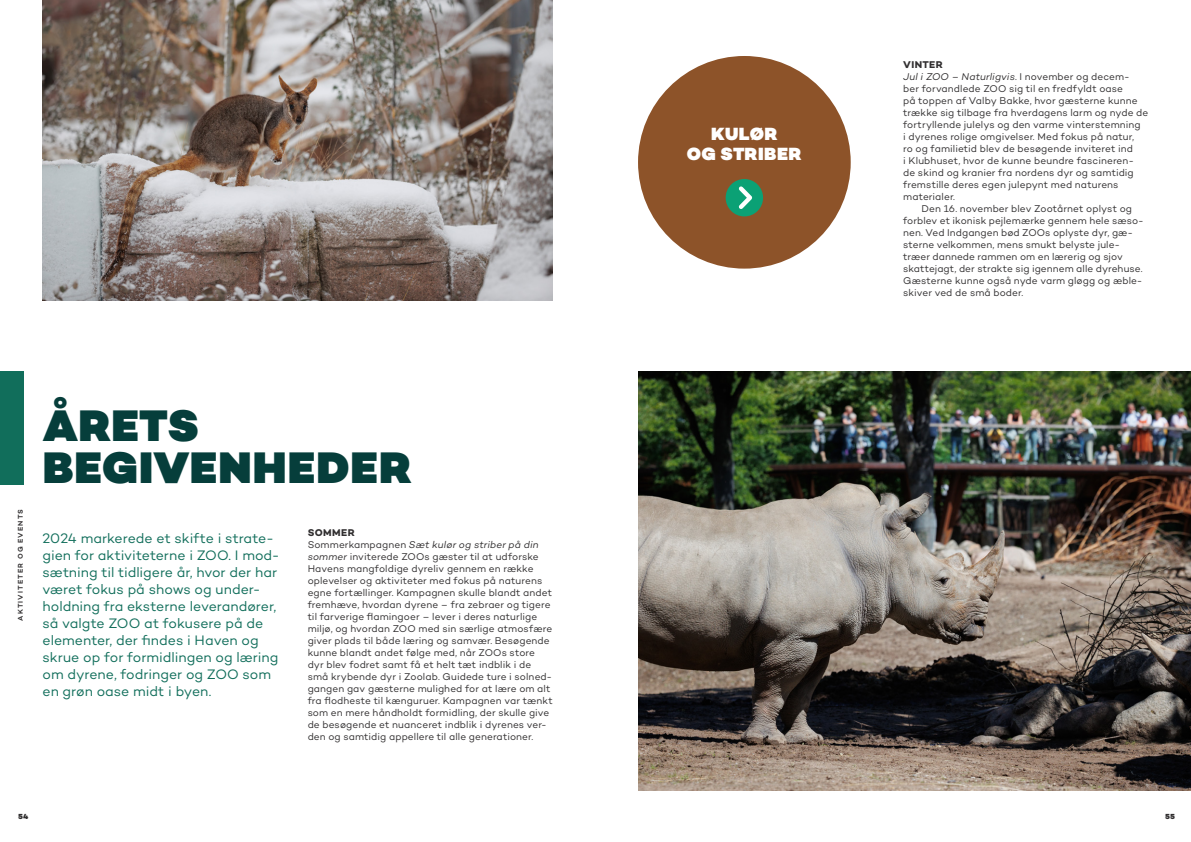
<style>
.page{position:relative;width:1191px;height:842px;background:#fff}
.page>*{position:absolute;margin:0;border:0;box-sizing:border-box;transform-origin:0 0}
.Rubrik_Balck_45_42{font:900 45px "Campton";letter-spacing:.015em;color:#063e3b}
.Rubrik_Balck_45_42-2{font:900 18px/20px "Campton";letter-spacing:.015em;color:#fff;text-align:center}
.Manchet_14_17{font:14px/17px "Campton";color:#116e5b}
.Brød_10_12{font:10px/12px "Campton";letter-spacing:.01em;color:#312f30}
.Brød__indryk_10_12_-_black_95{font:10px/12px "Campton";letter-spacing:.005em;color:#312f30}
.Mellemrubrik_10_12{font:700 10px "Campton";letter-spacing:.04em;color:#312f30}
.t1{font:900 7.5px "Campton";color:#312f30}
.Emnebetegnelse_7pt{font:600 7px "Campton";letter-spacing:.16em;color:#312f30}
.s1{font-style:italic}
</style>
<div class="page">
<img style="left:43px;top:0;width:510px;height:300px">
<img style="left:638px;top:371px;width:553px;height:420px">
<div style="left:0;top:371px;width:23px;height:114px;background:#116e5b"></div>
<div style="left:638px;top:56px;width:212px;height:213px;background:#8d5329;border-radius:50%"></div>
<div style="left:725px;top:179px;width:38px;height:37px;background:#0ba175;border-radius:50%"></div>
<svg style="left:738px;top:182px;width:18px;height:31px"></svg>
<p class="Emnebetegnelse_7pt" style="left:16px;top:621px;width:113px;rotate:-90deg">AKTIVITETER OG EVENTS</p>
<p class="Rubrik_Balck_45_42" style="left:43px;top:397px;width:157px">ÅRETS</p>
<p class="Rubrik_Balck_45_42" style="left:43px;top:439px;width:371px">BEGIVENHEDER</p>
<p class="Manchet_14_17" style="left:43px;top:529px;width:239px">2024 markerede et skifte i strate&shy;gien for aktiviteterne i ZOO. I mod&shy;sætning til tidligere år, hvor der har været fokus på shows og under&shy;holdning fra eksterne leverandører, så valgte ZOO at fokusere på de elementer, der findes i Haven og skrue op for formidlingen og læring om dyrene, fodringer og ZOO som en grøn oase midt i byen.</p>
<p class="Mellemrubrik_10_12" style="left:308px;top:526px;width:49px">SOMMER</p>
<p class="Brød_10_12" style="left:308px;top:538px;width:247px">Sommerkampagnen <span class="s1">Sæt kulør og striber på din sommer</span> inviterede ZOOs gæster til at udforske Havens mangfoldige dyreliv gennem en række oplevelser og aktiviteter med fokus på naturens egne fortællinger. Kampagnen skulle blandt andet fremhæve, hvordan dyrene – fra zebraer og tigere til farverige flamingoer – lever i deres naturlige miljø, og hvordan ZOO med sin særlige atmosfære giver plads til både læring og samvær. Besøgende kunne blandt andet følge med, når ZOOs store dyr blev fodret samt få et helt tæt indblik i de små krybende dyr i Zoolab. Guidede ture i solned&shy;gangen gav gæsterne mulighed for at lære om alt fra flodheste til kænguruer. Kampagnen var tænkt som en mere håndholdt formidling, der skulle give de besøgende et nuanceret indblik i dyrenes ver&shy;den og samtidig appellere til alle generationer.</p>
<p class="Rubrik_Balck_45_42-2" style="left:687px;top:124px;width:116px">KULØR<br>OG STRIBER</p>
<p class="Mellemrubrik_10_12" style="left:903px;top:58px;width:41px">VINTER</p>
<p class="Brød_10_12" style="left:903px;top:70px;width:247px"><span class="s1">Jul i ZOO – Naturligvis</span>. I november og decem-<br>ber forvandlede ZOO sig til en fredfyldt oase<br>på toppen af Valby Bakke, hvor gæsterne kunne trække sig tilbage fra hverdagens larm og nyde de fortryllende julelys og den varme vinterstemning<br>i dyrenes rolige omgivelser. Med fokus på natur,<br>ro og familietid blev de besøgende inviteret ind<br>i Klubhuset, hvor de kunne beundre fascineren&shy;de skind og kranier fra nordens dyr og samtidig fremstille deres egen julepynt med naturens materialer.</p>
<p class="Brød__indryk_10_12_-_black_95" style="left:903px;top:202px;width:242px;text-indent:18px">Den 16. november blev Zootårnet oplyst og forblev et ikonisk pejlemærke gennem hele sæso&shy;nen. Ved Indgangen bød ZOOs oplyste dyr, gæ&shy;sterne velkommen, mens smukt belyste jule&shy;træer dannede rammen om en lærerig og sjov skattejagt, der strakte sig igennem alle dyrehuse.<br>Gæsterne kunne også nyde varm gløgg og æble&shy;skiver ved de små boder.</p>
<p class="t1" style="left:18px;top:812px;width:12px">54</p>
<p class="t1" style="left:1165px;top:812px;width:11px">55</p>
</div>
